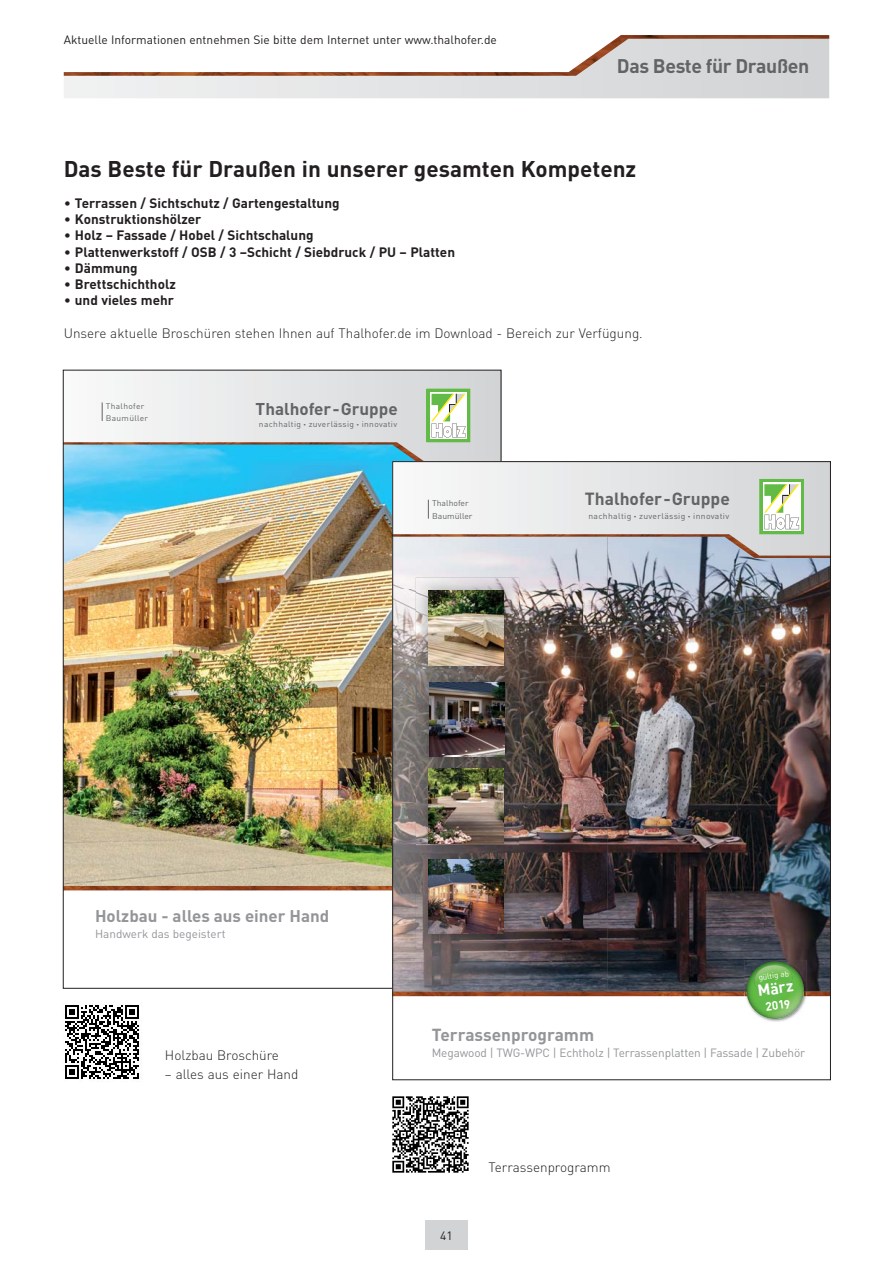
<style>
.page{position:relative;width:893px;height:1263px;background:#fff}
.page>*{position:absolute;margin:0;border:0;box-sizing:border-box;transform-origin:0 0}
.t1{font:700 22.5px "DIN Pro";color:#231f20}
.t2{font:700 19.5px "DIN Pro";letter-spacing:-.02em;color:#636466}
.t3{font:700 17.4px "DIN Pro";color:#636466}
.t4{font:700 17.25px "DIN Pro";color:#939598}
.t5{font:700 16.95px "DIN Pro";color:#636466}
.t6{font:700 16.8px "DIN Pro";color:#939598}
.t7{font:700 15.75px "DIN Pro";color:#fff}
.t8{font:700 13.5px "DIN Pro";color:#231f20}
.t9{font:300 13.5px "DIN Pro";color:#231f20}
.t10{font:12px "DIN Pro";color:#231f20}
.t11{font:700 12px "DIN Pro";color:#fff}
.t12{font:11.85px "DIN Pro";letter-spacing:-.01em;color:#939598}
.t13{font:11.7px "DIN Pro";color:#939598}
.t14{font:8.25px "DIN Pro";letter-spacing:.04em;color:#636466;scale:1.04 1}
.t15{font:8.25px "DIN Pro";color:#636466;scale:1.04 1}
.t16{font:7.95px/12.3px "DIN Pro";letter-spacing:.04em;color:#636466;scale:1.05 1}
.t17{font:7.95px "DIN Pro";color:#fff}
.s1{font-weight:300}
.s2{font-family:"Helvetica Neue LT";font-weight:700;font-stretch:condensed}
</style>
<div class="page">
<div style="left:425px;top:1220px;width:43px;height:30px;background:#d1d3d4"></div>
<svg style="left:64px;top:76px;width:765px;height:22px;background:#e1e2e3"></svg>
<img style="left:64px;top:35px;width:765px;height:41px">
<img style="left:65px;top:557px;width:327px;height:329px">
<img style="left:65px;top:886px;width:327px;height:4px">
<img style="left:607px;top:558px;width:221px;height:433px">
<img style="left:583px;top:558px;width:24px;height:433px">
<img style="left:394px;top:558px;width:189px;height:32px">
<img style="left:394px;top:590px;width:23px;height:214px">
<img style="left:519px;top:590px;width:64px;height:267px">
<img style="left:394px;top:804px;width:39px;height:187px">
<img style="left:508px;top:857px;width:75px;height:134px">
<img style="left:433px;top:949px;width:75px;height:42px">
<img style="left:394px;top:557px;width:434px;height:1px">
<img style="left:63px;top:370px;width:765px;height:187px">
<img style="left:417px;top:669px;width:103px;height:103px">
<img style="left:430px;top:682px;width:74px;height:74px">
<img style="left:416px;top:859px;width:103px;height:90px">
<img style="left:429px;top:859px;width:74px;height:74px">
<img style="left:416px;top:756px;width:103px;height:90px">
<img style="left:417px;top:756px;width:102px;height:16px">
<img style="left:416px;top:846px;width:103px;height:13px">
<img style="left:429px;top:769px;width:74px;height:74px">
<img style="left:416px;top:578px;width:103px;height:103px">
<img style="left:417px;top:669px;width:102px;height:12px">
<img style="left:429px;top:591px;width:74px;height:74px">
<img style="left:394px;top:991px;width:434px;height:5px">
<img style="left:744px;top:960px;width:63px;height:62px">
<svg style="left:804px;top:961px;width:24px;height:33px"></svg>
<img style="left:746px;top:961px;width:58px;height:58px">
<img style="left:753px;top:965px;width:40px;height:29px">
<img style="left:392px;top:1096px;width:77px;height:77px">
<img style="left:65px;top:1005px;width:74px;height:74px">
<p class="t10" style="left:64px;top:36px;width:435px">Aktuelle Informationen entnehmen Sie bitte dem Internet unter www.thalhofer.de</p>
<h2 class="t2" style="left:617px;top:59px;width:194px">Das Beste für Draußen</h2>
<h1 class="t1" style="left:64px;top:161px;width:574px">Das Beste für Draußen in unserer gesamten Kompetenz</h1>
<p class="t8" style="left:64px;top:198px;width:277px"><span class="s1">•</span> Terrassen / Sichtschutz / Gartengestaltung</p>
<p class="t8" style="left:64px;top:215px;width:139px"><span class="s1">•</span> Konstruktionshölzer</p>
<p class="t8" style="left:64px;top:231px;width:251px"><span class="s1">•</span> Holz – Fassade / Hobel / Sichtschalung</p>
<p class="t8" style="left:64px;top:247px;width:393px"><span class="s1">•</span> Plattenwerkstoff / OSB / 3 –Schicht / Siebdruck / PU – Platten</p>
<p class="t8" style="left:64px;top:263px;width:75px"><span class="s1">•</span> Dämmung</p>
<p class="t8" style="left:64px;top:279px;width:114px"><span class="s1">•</span> Brettschichtholz</p>
<p class="t8" style="left:64px;top:296px;width:112px"><span class="s1">•</span> und vieles mehr</p>
<p class="t9" style="left:64px;top:328px;width:581px">Unsere aktuelle Broschüren stehen Ihnen auf Thalhofer.de im Download - Bereich zur Verfügung.</p>
<p class="t16" style="left:106px;top:400px;width:42px">Thalhofer<br>Baumüller</p>
<p class="t5" style="left:256px;top:403px;width:144px">Thalhofer - Gruppe</p>
<p class="t16" style="left:259px;top:419px;width:133px">nachhaltig <span class="s2">·</span> zuverlässig <span class="s2">·</span> innovativ</p>
<p class="t15" style="left:432px;top:500px;width:37px">Thalhofer</p>
<p class="t3" style="left:585px;top:493px;width:146px">Thalhofer - Gruppe</p>
<p class="t15" style="left:432px;top:513px;width:40px">Baumüller</p>
<p class="t14" style="left:588px;top:513px;width:137px">nachhaltig <span class="s2">·</span> zuverlässig <span class="s2">·</span> innovativ</p>
<p class="t6" style="left:95px;top:910px;width:236px">Holzbau - alles aus einer Hand</p>
<p class="t13" style="left:95px;top:929px;width:132px">Handwerk das begeistert</p>
<p class="t9" style="left:165px;top:1050px;width:116px">Holzbau Broschüre</p>
<p class="t9" style="left:165px;top:1070px;width:135px">– alles aus einer Hand</p>
<p class="t17" style="left:758px;top:975px;width:32px;rotate:-8deg">gültig ab</p>
<p class="t7" style="left:757px;top:985px;width:38px;rotate:-8deg">März</p>
<p class="t11" style="left:765px;top:1003px;width:27px;rotate:-8deg">2019</p>
<p class="t4" style="left:432px;top:1028px;width:164px">Terrassenprogramm</p>
<p class="t12" style="left:432px;top:1048px;width:375px">Megawood | TWG-WPC | Echtholz | Terrassenplatten | Fassade | Zubehör</p>
<p class="t10" style="left:440px;top:1232px;width:14px">41</p>
<p class="t9" style="left:488px;top:1162px;width:124px">Terrassenprogramm</p>
</div>
